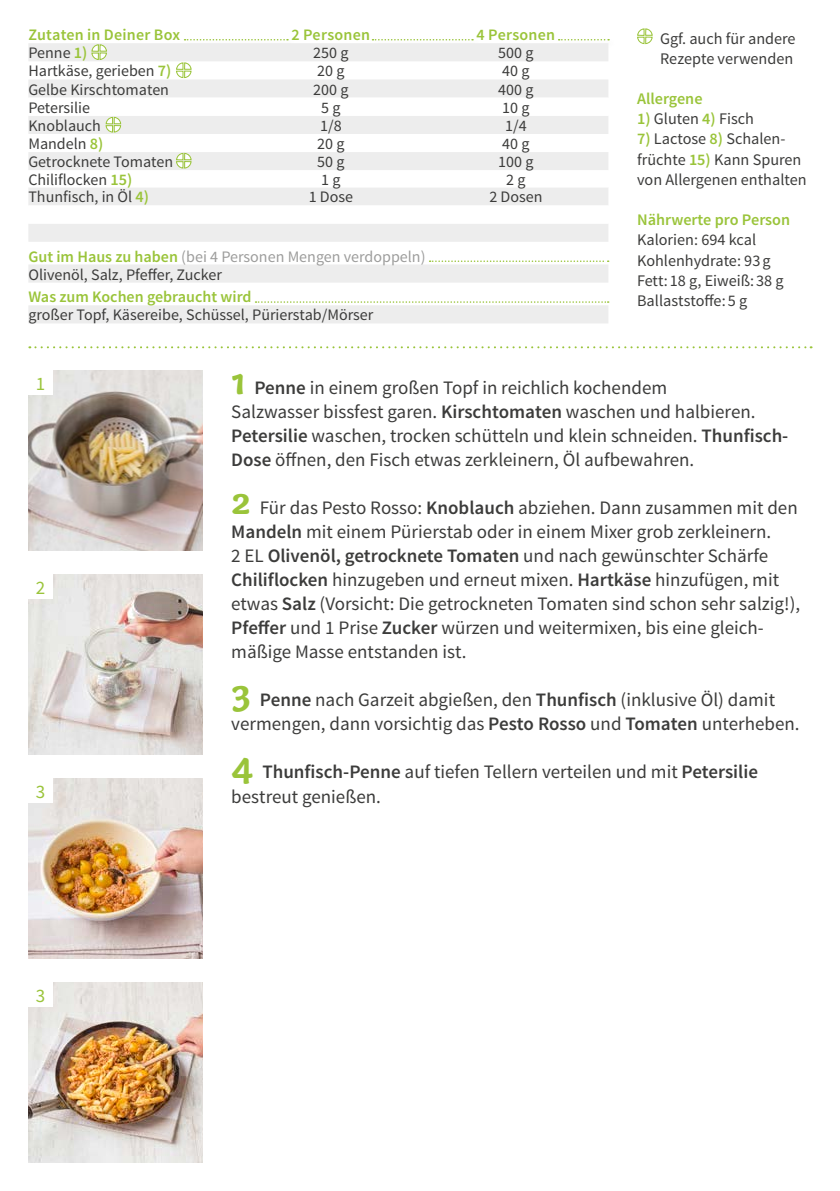
<style>
.page{position:relative;width:840px;height:1191px;background:#fff}
.page>*{position:absolute;margin:0;border:0;box-sizing:border-box;transform-origin:0 0}
.FRONT___BACK_Running{font:19px/24px "Source Sans Pro";color:#3c3c3b}
.BACK_Numbers_on_Phot{font:19px "Source Sans Pro";color:#9ac43a}
.BACK_Text_next_to_ta{font:16.2px/20.2px "Source Sans Pro";color:#3c3c3b}
.BACK_Text_next_to_ta-2{font:600 16.2px "Source Sans Pro";color:#9ac43a}
.BACK_Table_Content_L{font:16px "Source Sans Pro";color:#3c3c3b}
.BACK_Table_Content_C{font:16px "Source Sans Pro";color:#3c3c3b}
.BACK_Table_Content_C-2{font:16px "Source Sans Pro";color:#9d9d9c}
.BACK_Table_Header_CE{font:600 16px "Source Sans Pro";letter-spacing:.015em;color:#9ac43a}
.BACK_Table_Content_L-2{font:600 16px "Source Sans Pro";color:#9ac43a}
.s1{font-weight:600;font-size:16.2px;color:#9ac43a}
.s2{font-weight:600;color:#9ac43a}
.s3{font-family:"Capucine Basic";font-weight:700;font-size:40px;color:#9ac43a}
.s4{font-weight:600}
</style>
<div class="page">
<div style="left:556px;top:38px;width:61px;height:12px;background:#000;opacity:.2"></div>
<svg style="left:558px;top:39px;width:50px;height:1px"></svg>
<div style="left:182px;top:38px;width:114px;height:12px;background:#000;opacity:.2"></div>
<svg style="left:184px;top:39px;width:104px;height:1px"></svg>
<div style="left:370px;top:38px;width:111px;height:12px;background:#000;opacity:.2"></div>
<svg style="left:372px;top:39px;width:101px;height:1px"></svg>
<img style="left:28px;top:778px;width:175px;height:180px">
<img style="left:28px;top:574px;width:175px;height:180px">
<img style="left:28px;top:370px;width:175px;height:180px">
<img style="left:28px;top:982px;width:175px;height:180px">
<svg style="left:29px;top:346px;width:782px;height:2px"></svg>
<div style="left:28px;top:982px;width:24px;height:24px;background:#fff"></div>
<div style="left:28px;top:778px;width:24px;height:24px;background:#fff"></div>
<div style="left:28px;top:574px;width:24px;height:24px;background:#fff"></div>
<div style="left:28px;top:370px;width:24px;height:24px;background:#fff"></div>
<svg style="left:637px;top:28px;width:16px;height:17px"></svg>
<svg style="left:28px;top:43px;width:580px;height:54px;fill:#ededed"></svg>
<svg style="left:28px;top:116px;width:580px;height:126px;fill:#ededed"></svg>
<svg style="left:28px;top:260px;width:580px;height:63px"></svg>
<svg style="left:91px;top:44px;width:16px;height:17px"></svg>
<svg style="left:175px;top:62px;width:17px;height:17px"></svg>
<svg style="left:105px;top:116px;width:17px;height:17px"></svg>
<svg style="left:175px;top:152px;width:17px;height:17px"></svg>
<p class="BACK_Table_Header_CE" style="left:28px;top:25px;width:153px">Zutaten in Deiner Box</p>
<p class="BACK_Table_Header_CE" style="left:291px;top:25px;width:80px">2 Personen</p>
<p class="BACK_Table_Header_CE" style="left:476px;top:25px;width:80px">4 Personen</p>
<p class="BACK_Table_Content_L" style="left:28px;top:43px;width:60px">Penne <span class="s1">1)</span></p>
<p class="BACK_Table_Content_C" style="left:313px;top:43px;width:37px">250 g</p>
<p class="BACK_Table_Content_C" style="left:498px;top:43px;width:37px">500 g</p>
<p class="BACK_Table_Content_L" style="left:28px;top:61px;width:144px">Hartkäse, gerieben <span class="s1">7)</span></p>
<p class="BACK_Table_Content_C" style="left:317px;top:61px;width:29px">20 g</p>
<p class="BACK_Table_Content_C" style="left:502px;top:61px;width:29px">40 g</p>
<p class="BACK_Table_Content_L" style="left:28px;top:79px;width:142px">Gelbe Kirschtomaten</p>
<p class="BACK_Table_Content_C" style="left:313px;top:79px;width:37px">200 g</p>
<p class="BACK_Table_Content_C" style="left:498px;top:79px;width:37px">400 g</p>
<p class="BACK_Table_Content_L" style="left:28px;top:97px;width:63px">Petersilie</p>
<p class="BACK_Table_Content_C" style="left:321px;top:97px;width:21px">5 g</p>
<p class="BACK_Table_Content_C" style="left:502px;top:97px;width:29px">10 g</p>
<p class="BACK_Table_Content_L" style="left:28px;top:116px;width:74px">Knoblauch</p>
<p class="BACK_Table_Content_C" style="left:320px;top:116px;width:23px">1/8</p>
<p class="BACK_Table_Content_C" style="left:505px;top:116px;width:23px">1/4</p>
<p class="BACK_Table_Content_L" style="left:28px;top:134px;width:76px">Mandeln <span class="s1">8)</span></p>
<p class="BACK_Table_Content_C" style="left:317px;top:134px;width:29px">20 g</p>
<p class="BACK_Table_Content_C" style="left:502px;top:134px;width:29px">40 g</p>
<p class="BACK_Table_Content_L" style="left:28px;top:152px;width:146px">Getrocknete Tomaten</p>
<p class="BACK_Table_Content_C" style="left:317px;top:152px;width:29px">50 g</p>
<p class="BACK_Table_Content_C" style="left:498px;top:152px;width:37px">100 g</p>
<p class="BACK_Table_Content_L" style="left:28px;top:170px;width:105px">Chiliflocken <span class="s1">15)</span></p>
<p class="BACK_Table_Content_C" style="left:321px;top:169px;width:21px">1 g</p>
<p class="BACK_Table_Content_C" style="left:506px;top:169px;width:21px">2 g</p>
<p class="BACK_Table_Content_L" style="left:28px;top:187px;width:122px">Thunfisch, in Öl <span class="s1">4)</span></p>
<p class="BACK_Table_Content_C" style="left:308px;top:187px;width:46px">1 Dose</p>
<p class="BACK_Table_Content_C" style="left:489px;top:187px;width:55px">2 Dosen</p>
<p class="BACK_Table_Content_C-2" style="left:28px;top:246px;width:398px"><span class="s2">Gut im Haus zu haben</span> (bei 4 Personen Mengen verdoppeln)</p>
<p class="BACK_Table_Content_C" style="left:28px;top:264px;width:195px">Olivenöl, Salz, Pfeffer, Zucker</p>
<p class="BACK_Table_Content_L-2" style="left:28px;top:287px;width:224px">Was zum Kochen gebraucht wird</p>
<p class="BACK_Table_Content_L" style="left:28px;top:305px;width:346px">großer Topf, Käsereibe, Schüssel, Pürierstab/Mörser</p>
<p class="BACK_Text_next_to_ta" style="left:659px;top:29px;width:137px">Ggf. auch für andere<br>Rezepte verwenden</p>
<p class="BACK_Text_next_to_ta-2" style="left:636px;top:88px;width:67px">Allergene</p>
<p class="BACK_Text_next_to_ta" style="left:636px;top:109px;width:118px"><span class="s2">1)</span> Gluten <span class="s2">4)</span> Fisch</p>
<p class="BACK_Text_next_to_ta" style="left:636px;top:129px;width:171px"><span class="s2">7)</span> Lactose <span class="s2">8)</span> Schalen&shy;früchte <span class="s2">15)</span> Kann Spuren von Allergenen enthalten</p>
<p class="BACK_Text_next_to_ta-2" style="left:636px;top:210px;width:154px">Nährwerte pro Person</p>
<p class="BACK_Text_next_to_ta" style="left:636px;top:230px;width:120px">Kalorien: 694 kcal</p>
<p class="BACK_Text_next_to_ta" style="left:636px;top:250px;width:148px">Kohlenhydrate: 93g<br>Fett: 18 g, Eiweiß: 38 g</p>
<p class="BACK_Text_next_to_ta" style="left:636px;top:291px;width:111px">Ballaststoffe: 5 g</p>
<p class="BACK_Numbers_on_Phot" style="left:36px;top:371px;width:11px">1</p>
<p class="BACK_Numbers_on_Phot" style="left:36px;top:575px;width:11px">2</p>
<p class="BACK_Numbers_on_Phot" style="left:36px;top:779px;width:11px">3</p>
<p class="BACK_Numbers_on_Phot" style="left:36px;top:983px;width:11px">3</p>
<p class="FRONT___BACK_Running" style="left:231px;top:376px;width:558px"><span class="s3">1</span> <span class="s4">Penne</span> in einem großen Topf in reichlich kochendem<br>Salzwasser bissfest garen. <span class="s4">Kirschtomaten</span> waschen und halbieren.<br><span class="s4">Petersilie</span> waschen, trocken schütteln und klein schneiden. <span class="s4">Thunfisch-Dose</span> öffnen, den Fisch etwas zerkleinern, Öl aufbewahren.</p>
<p class="FRONT___BACK_Running" style="left:231px;top:496px;width:570px"><span class="s3">2</span> Für das Pesto Rosso: <span class="s4">Knoblauch</span> abziehen. Dann zusammen mit den <span class="s4">Mandeln</span> mit einem Pürierstab oder in einem Mixer grob zerkleinern.<br>2 EL <span class="s4">Olivenöl, getrocknete Tomaten</span> und nach gewünschter Schärfe <span class="s4">Chiliflocken</span> hinzugeben und erneut mixen. <span class="s4">Hartkäse</span> hinzufügen, mit etwas <span class="s4">Salz</span> (Vorsicht: Die getrockneten Tomaten sind schon sehr salzig!), <span class="s4">Pfeffer</span> und 1 Prise <span class="s4">Zucker</span> würzen und weitermixen, bis eine gleich&shy;mäßige Masse entstanden ist.</p>
<p class="FRONT___BACK_Running" style="left:231px;top:688px;width:569px"><span class="s3">3</span> <span class="s4">Penne</span> nach Garzeit abgießen, den <span class="s4">Thunfisch</span> (inklusive Öl) damit vermengen, dann vorsichtig das <span class="s4">Pesto Rosso</span> und <span class="s4">Tomaten</span> unterheben.</p>
<p class="FRONT___BACK_Running" style="left:231px;top:760px;width:528px"><span class="s3">4</span> <span class="s4">Thunfisch-Penne</span> auf tiefen Tellern verteilen und mit <span class="s4">Petersilie </span>bestreut genießen.</p>
</div>
